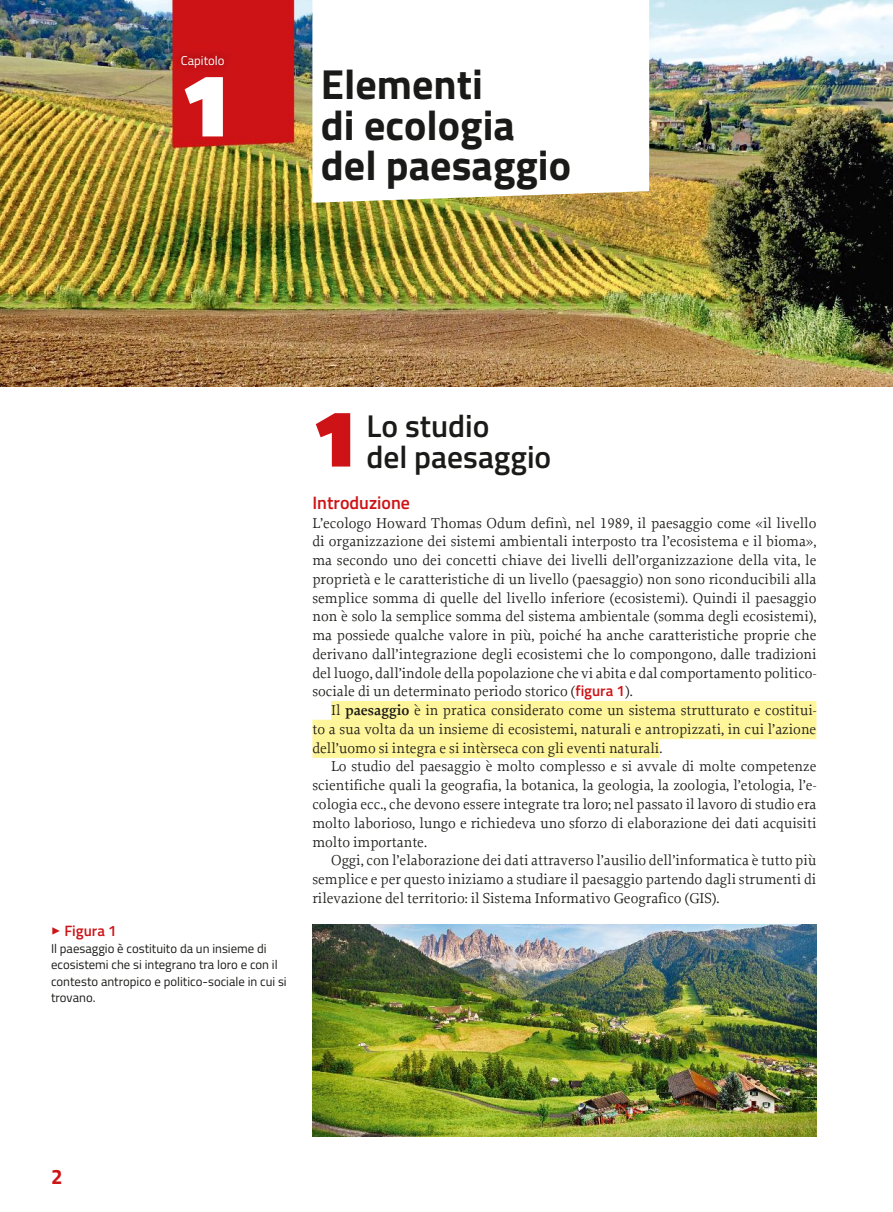
<style>
.page{position:relative;width:893px;height:1212px;background:#fff}
.page>*{position:absolute;margin:0;border:0;box-sizing:border-box;transform-origin:0 0}
.t1{font:900 90px "Titillium";color:#fff}
.t2{font:900 81px "Titillium";color:#cd1316}
.t3{font:700 42px/40.5px "Titillium";color:#1a1a18}
.t4{font:600 31.5px/31.5px "Titillium";color:#1a1a18}
.t5{font:700 21px "Titillium";color:#cd1316}
.t6{font:600 18px "Titillium";color:#cd1316}
.t7{font:15px/18.8px "Proforma";color:#1a1a18;text-align:justify}
.t8{font:600 15px "Titillium";color:#cd1316}
.t9{font:12.75px/16.5px "Titillium";color:#1a1a18}
.t10{font:12.75px "Titillium";color:#fff}
.s1{font-family:"Titillium";font-weight:600;color:#cd1316}
.s2{font-weight:600}
</style>
<div class="page">
<img style="left:312px;top:925px;width:504px;height:212px">
<img style="left:0;top:0;width:893px;height:387px">
<div style="left:331px;top:701px;width:485px;height:19px;background:#fff59b"></div>
<div style="left:312px;top:720px;width:504px;height:19px;background:#fff59b"></div>
<div style="left:312px;top:738px;width:347px;height:20px;background:#fff59b"></div>
<svg style="left:312px;top:0;width:337px;height:203px"></svg>
<p class="t10" style="left:181px;top:57px;width:45px">Capitolo</p>
<h1 class="t1" style="left:181px;top:53px;width:51px">1</h1>
<h3 class="t3" style="left:321px;top:69px;width:252px">Elementi<br>di ecologia del paesaggio</h3>
<p class="t8" style="left:51px;top:926px;width:67px">✓ Figura 1</p>
<p class="t9" style="left:51px;top:941px;width:237px">Il paesaggio è costituito da un insieme di ecosistemi che si integrano tra loro e con il contesto antropico e politico-sociale in cui si trovano.</p>
<h2 class="t2" style="left:312px;top:391px;width:46px">1</h2>
<h3 class="t4" style="left:366px;top:414px;width:186px">Lo studio<br>del paesaggio</h3>
<p class="t6" style="left:312px;top:497px;width:99px">Introduzione</p>
<p class="t7" style="left:312px;top:515px;width:506px">L’ecologo Howard Thomas Odum definì, nel 1989, il paesaggio come «il livello di organizzazione dei sistemi ambientali interposto tra l’ecosistema e il bioma», ma secondo uno dei concetti chiave dei livelli dell’organizzazione della vita, le proprietà e le caratteristiche di un livello (paesaggio) non sono riconducibili alla semplice somma di quelle del livello inferiore (ecosistemi). Quindi il paesaggio non è solo la semplice somma del sistema ambientale (somma degli ecosistemi), ma possiede qualche valore in più, poiché ha anche caratteristiche proprie che derivano dall’integrazione degli ecosistemi che lo compongono, dalle tradizioni del luogo, dall’indole della popolazione che vi abita e dal comportamento politico&shy;sociale di un determinato periodo storico (<span class="s1">figura 1</span>).</p>
<p class="t7" style="left:312px;top:702px;width:506px;text-indent:19px">Il <span class="s2">paesaggio</span> è in pratica considerato come un sistema strutturato e costitui&shy;to a sua volta da un insieme di ecosistemi, naturali e antropizzati, in cui l’azione dell’uomo si integra e si intèrseca con gli eventi naturali.</p>
<p class="t7" style="left:312px;top:758px;width:506px;text-indent:19px">Lo studio del paesaggio è molto complesso e si avvale di molte competenze scientifiche quali la geografia, la botanica, la geologia, la zoologia, l’etologia, l’e&shy;cologia ecc., che devono essere integrate tra loro; nel passato il lavoro di studio era molto laborioso, lungo e richiedeva uno sforzo di elaborazione dei dati acquisiti molto importante.</p>
<p class="t7" style="left:312px;top:852px;width:505px;text-indent:19px">Oggi, con l’elaborazione dei dati attraverso l’ausilio dell’informatica è tutto più semplice e per questo iniziamo a studiare il paesaggio partendo dagli strumenti di rilevazione del territorio: il Sistema Informativo Geografico (GIS).</p>
<h3 class="t5" style="left:51px;top:1169px;width:13px">2</h3>
</div>
